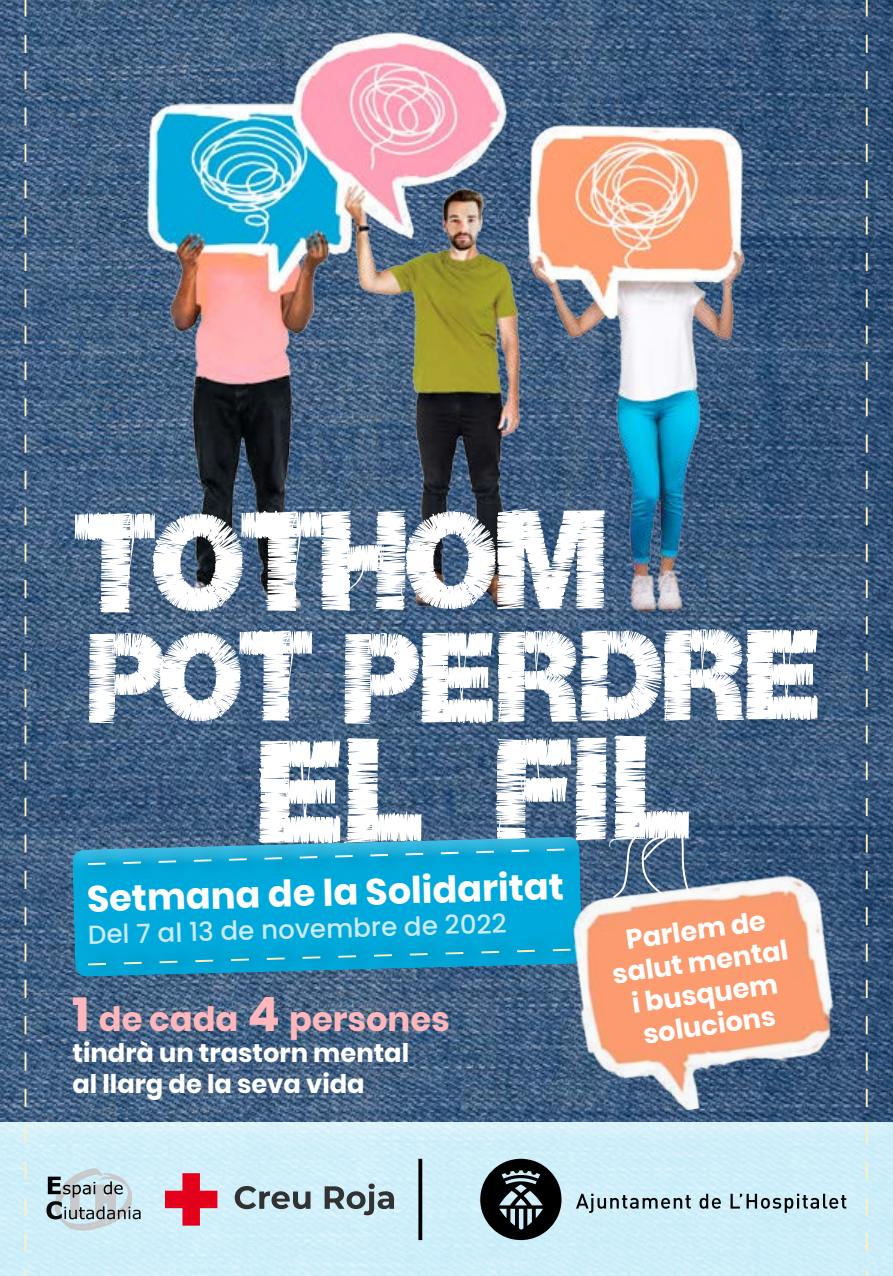
<style>
.page{position:relative;width:893px;height:1276px;background:#fff}
.page>*{position:absolute;margin:0;border:0;box-sizing:border-box;transform-origin:0 0}
.t1{font:700 36.6px "Poppins";color:#fff}
.t2{font:700 33.6px "Poppins";color:#ffb7bb}
.t3{font:700 27px/32.1px "Poppins";color:#fff;text-align:center}
.t4{font:500 26.1px "Poppins";color:#c9eaf6}
.t5{font:700 25.8px/30.9px "Poppins";color:#fff}
.s1{font-size:26.1px}
.s2{font-size:47.4px}
</style>
<div class="page">
<img style="left:51px;top:0;width:842px;height:1104px">
<img style="left:141px;top:26px;width:611px;height:603px">
<svg style="left:74px;top:508px;width:531px;height:105px"></svg>
<svg style="left:88px;top:629px;width:224px;height:94px"></svg>
<svg style="left:343px;top:628px;width:475px;height:96px"></svg>
<svg style="left:258px;top:735px;width:432px;height:115px"></svg>
<svg style="left:610px;top:828px;width:114px;height:37px"></svg>
<svg style="left:54px;top:818px;width:544px;height:146px;background:#1e9fca"></svg>
<div style="left:81px;top:830px;width:507px;height:52px;background:#000;opacity:.75"></div>
<svg style="left:63px;top:824px;width:503px;height:71px;background:#2ea3cb"></svg>
<svg style="left:63px;top:924px;width:502px;height:71px;background:#1c8eb8"></svg>
<div style="left:0;top:1123px;width:893px;height:153px;background:#cfeffa"></div>
<div style="left:0;top:1104px;width:893px;height:167px;background:#fff;opacity:.36"></div>
<div style="left:0;top:0;width:51px;height:1276px;background:#fff;opacity:.75"></div>
<div style="left:836px;top:0;width:56px;height:1276px;background:#fff;opacity:.75"></div>
<svg style="left:418px;top:1158px;width:4px;height:82px"></svg>
<svg style="left:576px;top:1193px;width:115px;height:19px"></svg>
<svg style="left:700px;top:1193px;width:21px;height:15px"></svg>
<svg style="left:730px;top:1193px;width:116px;height:19px"></svg>
<svg style="left:480px;top:1158px;width:81px;height:82px"></svg>
<svg style="left:46px;top:1168px;width:95px;height:62px"></svg>
<svg style="left:165px;top:1173px;width:52px;height:52px"></svg>
<svg style="left:235px;top:1186px;width:75px;height:23px"></svg>
<svg style="left:325px;top:1183px;width:69px;height:32px"></svg>
<img style="left:565px;top:865px;width:307px;height:258px">
<h1 class="t1" style="left:86px;top:880px;width:478px;rotate:-2deg">Setmana de la Solidaritat</h1>
<p class="t4" style="left:88px;top:917px;width:420px;rotate:-1deg">Del 7 al 13 de novembre de 2022</p>
<p class="t3" style="left:606px;top:926px;width:179px;rotate:-8deg">Parlem de salut mental i busquem solucion<span class="s1">s</span></p>
<h2 class="t2" style="left:72px;top:999px;width:379px"><span class="s2">1</span> de cada <span class="s2">4</span> persones</h2>
<p class="t5" style="left:72px;top:1037px;width:338px">tindrà un trastorn mental al llarg de la seva vida</p>
</div>
